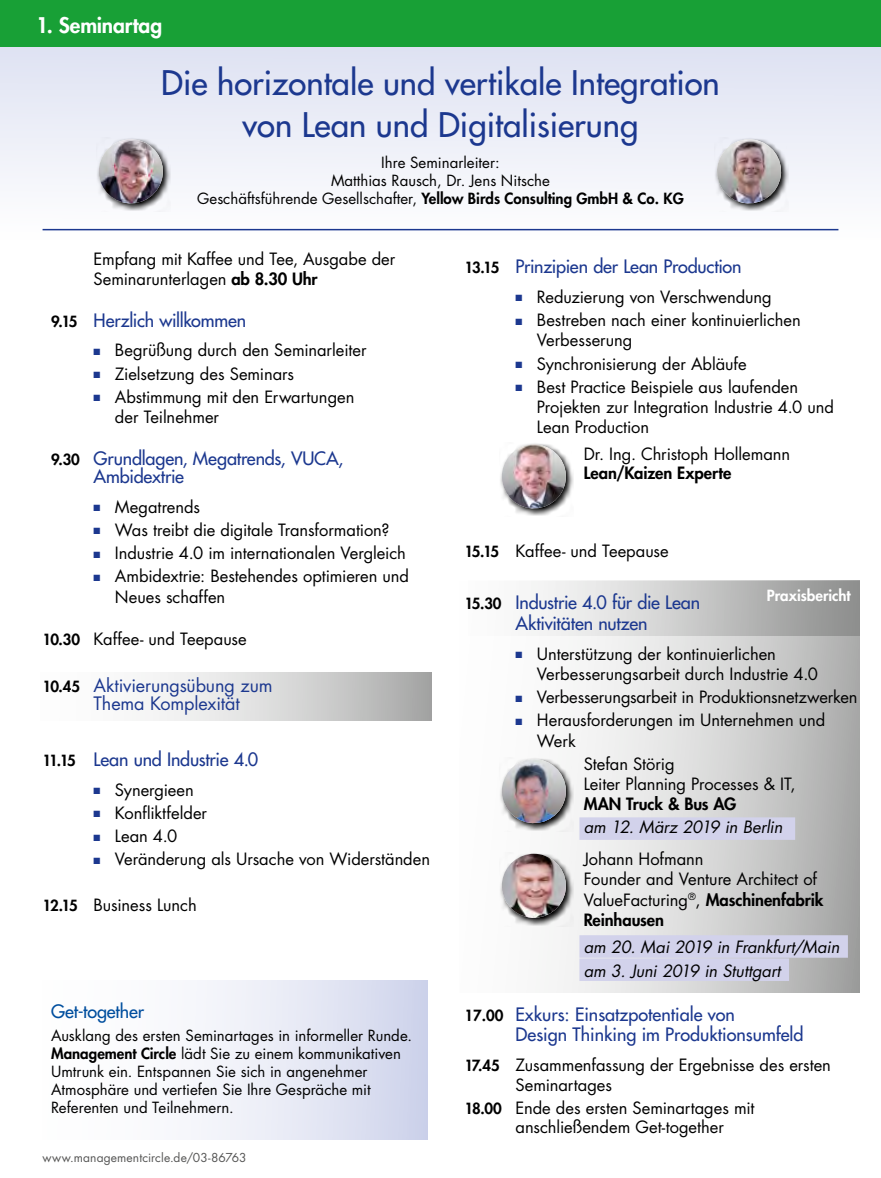
<style>
.page{position:relative;width:881px;height:1178px;background:#fff}
.page>*{position:absolute;margin:0;border:0;box-sizing:border-box;transform-origin:0 0}
.t1{font:500 33px/42px "Futura Std";color:#1c388f;text-align:center}
.t2{font:800 21px "Futura Std";letter-spacing:-.005em;color:#fff}
.t3{font:500 18px/18px "Futura Std";letter-spacing:-.005em;color:#1c388f}
.t4{font:18px/18px "Futura Std";letter-spacing:-.005em;color:#1c388f}
.t5{font:500 18px "Futura Std";letter-spacing:-.005em;color:#004e9e}
.t6{font:16.5px/20.2px "Futura Std";letter-spacing:-.005em;color:#000}
.t7{font:italic 16.5px/23.2px "Futura Std";letter-spacing:-.01em;color:#000}
.t8{font:800 16.5px "Futura Std";color:#000}
.t9{font:15px/18px "Futura Std";color:#000;text-align:center}
.t10{font:800 15px "Futura Std";color:#fff}
.t11{font:12px "Futura Std";letter-spacing:.01em;color:#565655}
.s1{font-weight:800}
.s2{font-weight:800;font-size:15px;color:#000}
.s3{color:#1c388f}
.s4{font-weight:800;font-size:15px}
</style>
<div class="page">
<svg style="left:556px;top:636px;width:303px;height:356px"></svg>
<div style="left:467px;top:580px;width:392px;height:56px;background:linear-gradient(to right,#fff,#939493)"></div>
<div style="left:40px;top:672px;width:391px;height:49px;background:linear-gradient(to right,#fff,#b1b2b1)"></div>
<div style="left:0;top:39px;width:880px;height:201px;background:linear-gradient(to bottom,#dde1f2,#fefefe)"></div>
<div style="left:0;top:0;width:880px;height:47px;background:#18a036"></div>
<hr style="left:43px;top:229px;width:795px;height:1px;background:#1c388f">
<div style="left:579px;top:817px;width:215px;height:23px;background:#d2d2eb"></div>
<div style="left:579px;top:935px;width:268px;height:23px;background:#d2d2eb"></div>
<div style="left:579px;top:958px;width:209px;height:23px;background:#d2d2eb"></div>
<div style="left:43px;top:980px;width:384px;height:160px;background:linear-gradient(to right,#fff,#d4d8ed)"></div>
<svg style="left:96px;top:137px;width:74px;height:75px"></svg>
<svg style="left:96px;top:137px;width:69px;height:69px"></svg>
<img style="left:98px;top:139px;width:67px;height:67px">
<svg style="left:515px;top:461px;width:58px;height:55px"></svg>
<img style="left:500px;top:444px;width:68px;height:67px">
<svg style="left:714px;top:137px;width:74px;height:75px"></svg>
<svg style="left:714px;top:137px;width:69px;height:2px"></svg>
<img style="left:714px;top:139px;width:69px;height:67px">
<svg style="left:515px;top:757px;width:58px;height:74px"></svg>
<svg style="left:515px;top:757px;width:53px;height:2px"></svg>
<img style="left:500px;top:759px;width:68px;height:66px">
<svg style="left:515px;top:852px;width:58px;height:74px"></svg>
<svg style="left:509px;top:851px;width:59px;height:69px"></svg>
<img style="left:500px;top:854px;width:67px;height:66px">
<p class="t2" style="left:36px;top:12px;width:127px">1. Seminartag</p>
<h1 class="t1" style="left:161px;top:62px;width:560px">Die horizontale und vertikale Integration von Lean und Digitalisierung</h1>
<p class="t9" style="left:197px;top:154px;width:488px">Ihre Seminarleiter:<br>Matthias Rausch, Dr. Jens Nitsche<br>Geschäftsführende Gesellschafter, <span class="s1">Yellow Birds Consulting GmbH &amp; Co. KG</span></p>
<p class="t6" style="left:94px;top:248px;width:303px">Empfang mit Kaffee und Tee, Ausgabe der<br>Seminarunterlagen <span class="s1">ab 8.30 Uhr</span></p>
<p class="t3" style="left:51px;top:311px;width:196px"><span class="s2">9.15</span> Herzlich willkommen</p>
<p class="t6" style="left:94px;top:340px;width:274px"><span class="s3">■</span> Begrüßung durch den Seminarleiter</p>
<p class="t6" style="left:94px;top:364px;width:202px"><span class="s3">■</span> Zielsetzung des Seminars</p>
<p class="t6" style="left:115px;top:387px;width:241px;text-indent:-21px"><span class="s3">■</span> Abstimmung mit den Erwartungen der Teilnehmer</p>
<p class="t3" style="left:94px;top:449px;width:251px;text-indent:-42px"><span class="s2">9.30</span> Grundlagen, Megatrends, VUCA,<br>Ambidextrie</p>
<p class="t6" style="left:94px;top:497px;width:108px"><span class="s3">■</span> Megatrends</p>
<p class="t6" style="left:94px;top:520px;width:297px"><span class="s3">■</span> Was treibt die digitale Transformation?</p>
<p class="t6" style="left:94px;top:543px;width:314px"><span class="s3">■</span> Industrie 4.0 im internationalen Vergleich</p>
<p class="t6" style="left:115px;top:566px;width:295px;text-indent:-21px"><span class="s3">■</span> Ambidextrie: Bestehendes optimieren und<br>Neues schaffen</p>
<p class="t6" style="left:43px;top:628px;width:206px"><span class="s4">10.30</span> Kaffee- und Teepause</p>
<p class="t4" style="left:94px;top:676px;width:180px;text-indent:-51px"><span class="s2">10.45</span> Aktivierungsübung zum<br>Thema Komplexität</p>
<p class="t3" style="left:43px;top:750px;width:217px"><span class="s2">11.15</span> Lean und Industrie 4.0</p>
<p class="t6" style="left:94px;top:779px;width:102px"><span class="s3">■</span> Synergieen</p>
<p class="t6" style="left:94px;top:803px;width:115px"><span class="s3">■</span> Konfliktfelder</p>
<p class="t6" style="left:94px;top:826px;width:85px"><span class="s3">■</span> Lean 4.0</p>
<p class="t6" style="left:94px;top:849px;width:338px"><span class="s3">■</span> Veränderung als Ursache von Widerständen</p>
<p class="t6" style="left:43px;top:895px;width:156px"><span class="s4">12.15</span> Business Lunch</p>
<p class="t5" style="left:51px;top:1000px;width:94px">Get-together</p>
<p class="t9" style="left:51px;top:1026px;width:362px;text-align:left">Ausklang des ersten Seminartages in informeller Runde.<br><span class="s1">Management Circle</span> lädt Sie zu einem kommunikativen Umtrunk ein. Entspannen Sie sich in angenehmer Atmosphäre und vertiefen Sie Ihre Gespräche mit Referenten und Teilnehmern.</p>
<p class="t11" style="left:43px;top:1150px;width:205px">www.managementcircle.de/03-86763</p>
<p class="t3" style="left:464px;top:258px;width:278px"><span class="s2">13.15</span> Prinzipien der Lean Production</p>
<p class="t6" style="left:515px;top:287px;width:257px"><span class="s3">■</span> Reduzierung von Verschwendung</p>
<p class="t6" style="left:536px;top:310px;width:265px;text-indent:-21px"><span class="s3">■</span> Bestreben nach einer kontinuierlichen<br>Verbesserung</p>
<p class="t6" style="left:515px;top:353px;width:233px"><span class="s3">■</span> Synchronisierung der Abläufe</p>
<p class="t6" style="left:536px;top:377px;width:298px;text-indent:-21px"><span class="s3">■</span> Best Practice Beispiele aus laufenden<br>Projekten zur Integration Industrie 4.0 und<br>Lean Production</p>
<p class="t6" style="left:583px;top:444px;width:208px">Dr. Ing. Christoph Hollemann</p>
<p class="t8" style="left:583px;top:463px;width:149px">Lean/Kaizen Experte</p>
<p class="t6" style="left:464px;top:541px;width:206px"><span class="s4">15.15</span> Kaffee- und Teepause</p>
<p class="t3" style="left:464px;top:592px;width:237px;line-height:21px;text-align:center"><span class="s2">15.30</span> Industrie 4.0 für die Lean<br>Aktivitäten nutzen</p>
<p class="t6" style="left:536px;top:643px;width:282px;text-indent:-21px"><span class="s3">■</span> Unterstützung der kontinuierlichen<br>Verbesserungsarbeit durch Industrie 4.0</p>
<p class="t6" style="left:515px;top:687px;width:343px"><span class="s3">■</span> Verbesserungsarbeit in Produktionsnetzwerken</p>
<p class="t6" style="left:536px;top:710px;width:290px;text-indent:-21px"><span class="s3">■</span> Herausforderungen im Unternehmen und<br>Werk</p>
<p class="t6" style="left:583px;top:754px;width:213px">Stefan Störig<br>Leiter Planning Processes &amp; IT,</p>
<p class="t8" style="left:583px;top:794px;width:154px">MAN Truck &amp; Bus AG</p>
<p class="t7" style="left:583px;top:816px;width:200px">am 12. März 2019 in Berlin</p>
<p class="t6" style="left:583px;top:849px;width:241px">Johann Hofmann<br>Founder and Venture Architect of<br>ValueFacturing<sup>®</sup>, <span class="s1">Maschinenfabrik<br>Reinhausen</span></p>
<p class="t7" style="left:583px;top:936px;width:257px">am 20. Mai 2019 in Frankfurt/Main am 3. Juni 2019 in Stuttgart</p>
<p class="t3" style="left:515px;top:1004px;width:289px;line-height:20.2px;text-indent:-51px"><span class="s2">17.00</span> Exkurs: Einsatzpotentiale von<br>Design Thinking im Produktionsumfeld</p>
<p class="t6" style="left:515px;top:1055px;width:317px;text-indent:-51px"><span class="s4">17.45</span> Zusammenfassung der Ergebnisse des ersten<br>Seminartages</p>
<p class="t6" style="left:515px;top:1098px;width:240px;line-height:19.5px;text-indent:-51px"><span class="s4">18.00</span> Ende des ersten Seminartages mit anschließendem Get-together</p>
<p class="t10" style="left:766px;top:586px;width:85px">Praxisbericht</p>
</div>
